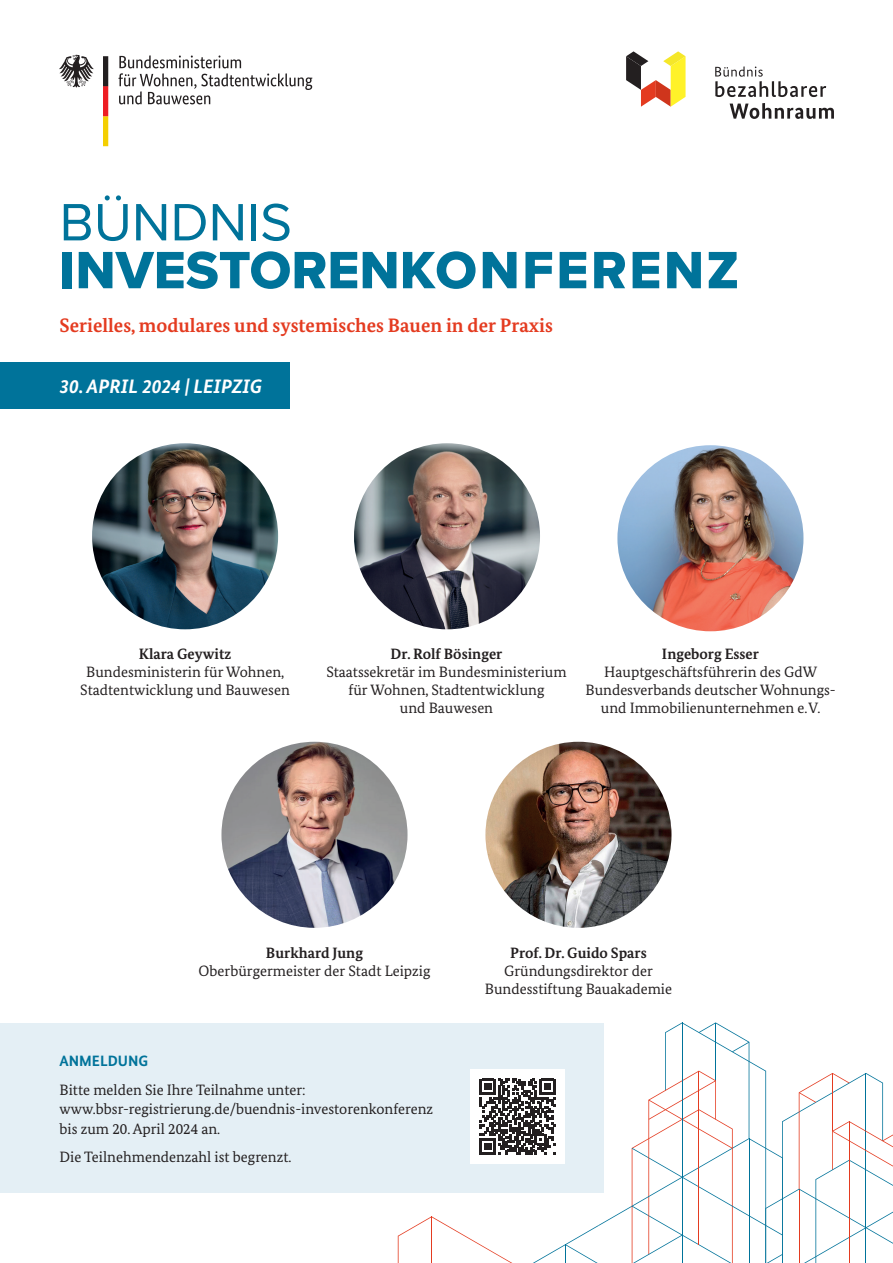
<style>
.page{position:relative;width:893px;height:1263px;background:#fff}
.page>*{position:absolute;margin:0;border:0;box-sizing:border-box;transform-origin:0 0}
.t1{font:54.45px "Proxima Nova Extrabld";color:#00739a}
.t2{font:54.45px "Proxima Nova";color:#00739a}
.t3{font:700 19.5px "Bundes Serif";color:#e43b20}
.t4{font:italic 700 19.5px "Bundes Sans";color:#fff}
.t5{font:15px/18px "Bundes Serif";color:#231f20;text-align:center}
.t6{font:700 15px "Bundes Serif";color:#231f20}
.t7{font:700 15px "Bundes Sans";color:#00739a}
</style>
<div class="page">
<div style="left:0;top:363px;width:289px;height:46px;background:#00739a"></div>
<img style="left:354px;top:443px;width:186px;height:186px;border-radius:93px">
<img style="left:92px;top:443px;width:186px;height:186px;border-radius:93px">
<img style="left:617px;top:445px;width:186px;height:186px;border-radius:93px">
<img style="left:221px;top:742px;width:187px;height:186px;border-radius:93px">
<img style="left:485px;top:742px;width:186px;height:186px;border-radius:93px">
<svg style="left:626px;top:51px;width:60px;height:56px"></svg>
<svg style="left:715px;top:66px;width:111px;height:31px"></svg>
<svg style="left:730px;top:103px;width:104px;height:16px"></svg>
<svg style="left:118px;top:55px;width:194px;height:49px"></svg>
<svg style="left:59px;top:55px;width:35px;height:32px"></svg>
<svg style="left:103px;top:56px;width:5px;height:90px"></svg>
<div style="left:0;top:1023px;width:604px;height:170px;background:#e4eff5"></div>
<svg style="left:398px;top:1022px;width:495px;height:241px"></svg>
<h1 class="t2" style="left:60px;top:182px;width:234px">BÜNDNIS</h1>
<h1 class="t1" style="left:60px;top:229px;width:681px">INVESTORENKONFERENZ</h1>
<h2 class="t3" style="left:60px;top:313px;width:495px">Serielles, modulares und systemisches Bauen in der Praxis</h2>
<h2 class="t4" style="left:60px;top:375px;width:204px">30. APRIL 2024 | LEIPZIG</h2>
<p class="t6" style="left:139px;top:645px;width:94px">Klara Geywitz</p>
<p class="t5" style="left:80px;top:663px;width:211px">Bundesministerin für Wohnen,<br>Stadtentwicklung und Bauwesen</p>
<p class="t6" style="left:391px;top:645px;width:113px">Dr. Rolf Bösinger</p>
<p class="t5" style="left:326px;top:663px;width:242px">Staatssekretär im Bundesministerium für Wohnen, Stadtentwicklung<br>und Bauwesen</p>
<p class="t6" style="left:662px;top:645px;width:98px">Ingeborg Esser</p>
<p class="t5" style="left:585px;top:663px;width:252px">Hauptgeschäftsführerin des GdW<br>Bundesverbands deutscher Wohnungs&shy;und Immobilienunternehmen e.V.</p>
<p class="t6" style="left:266px;top:943px;width:99px">Burkhard Jung</p>
<p class="t5" style="left:199px;top:961px;width:233px">Oberbürgermeister der Stadt Leipzig</p>
<p class="t7" style="left:60px;top:1052px;width:90px">ANMELDUNG</p>
<p class="t5" style="left:60px;top:1079px;width:375px;line-height:19.5px;text-align:left">Bitte melden Sie Ihre Teilnahme unter: www.bbsr-registrierung.de/buendnis-investorenkonferenz bis zum 20. April 2024 an.</p>
<p class="t5" style="left:60px;top:1147px;width:233px">Die Teilnehmendenzahl ist begrenzt.</p>
<p class="t6" style="left:510px;top:943px;width:138px">Prof. Dr. Guido Spars</p>
<p class="t5" style="left:485px;top:961px;width:189px">Gründungsdirektor der<br>Bundesstiftung Bauakademie</p>
</div>
